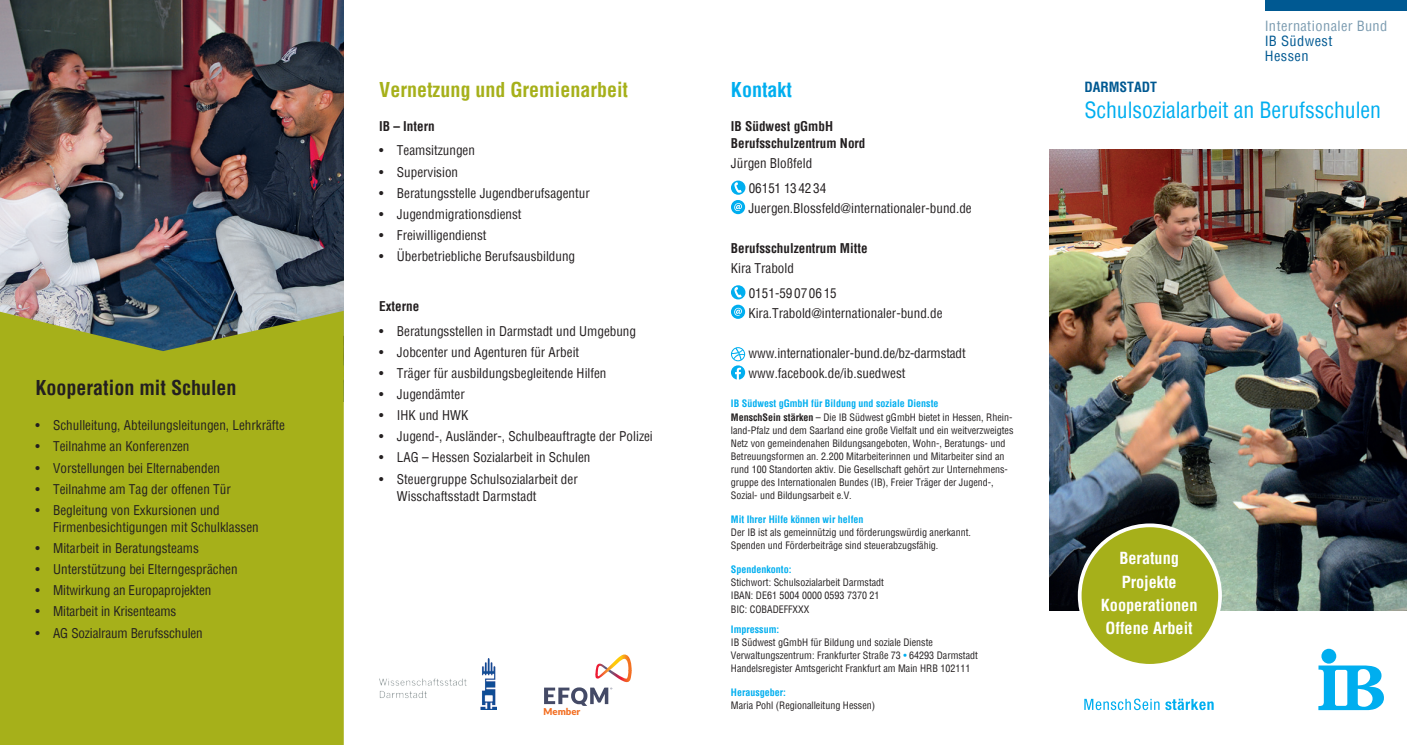
<style>
.page{position:relative;width:1407px;height:745px;background:#fff}
.page>*{position:absolute;margin:0;border:0;box-sizing:border-box;transform-origin:0 0}
.t1{font:condensed 21.88px "Helvetica";letter-spacing:-.005em;color:#00aeef}
.t2{font:700 condensed 20px "Helvetica";color:#a6b01a}
.t3{font:700 condensed 20px "Helvetica";color:#231f20}
.t4{font:700 condensed 20px "Helvetica";color:#00aeef}
.t5{font:700 condensed 16.25px/23.4px "Helvetica";color:#fff;text-align:center}
.t6{font:condensed 13.75px "Helvetica";letter-spacing:.025em;color:#7c9cb1;scale:1.05 1}
.t7{font:condensed 13.75px/15px "Helvetica";letter-spacing:.03em;color:#005992;scale:1.05 1}
.t8{font:700 condensed 13.75px "Helvetica";color:#005992}
.t9{font:condensed 13.12px/24.6px "Helvetica";color:#231f20}
.t10{font:700 condensed 13.12px/17.5px "Helvetica";color:#231f20}
.t11{font:condensed 10px/13.1px "Helvetica";color:#231f20}
.t12{font:700 condensed 10px "Helvetica";color:#00aeef}
.t13{font:900 9.5px "Lato";color:#f36e21}
.s1{font-weight:700;color:#00aeef}
.s2{font-weight:700}
.s3{color:#00aeef}
</style>
<div class="page">
<img style="left:0;top:0;width:344px;height:310px">
<img style="left:1049px;top:150px;width:358px;height:459px">
<div style="left:1265px;top:0;width:142px;height:11px;background:#005992"></div>
<svg style="left:1084px;top:698px;width:129px;height:11px"></svg>
<div style="left:1079px;top:525px;width:141px;height:140px;background:#a6b01a;border-radius:50%"></div>
<div style="left:1078px;top:523px;width:144px;height:144px;border:4px solid #fff;border-radius:50%"></div>
<svg style="left:731px;top:180px;width:14px;height:15px"></svg>
<svg style="left:734px;top:182px;width:8px;height:11px"></svg>
<svg style="left:731px;top:200px;width:14px;height:14px"></svg>
<div style="left:731px;top:285px;width:14px;height:14px;background:#00aeef;border-radius:50%"></div>
<svg style="left:734px;top:287px;width:8px;height:10px"></svg>
<svg style="left:731px;top:304px;width:14px;height:14px"></svg>
<svg style="left:731px;top:347px;width:14px;height:32px"></svg>
<svg style="left:1318px;top:665px;width:66px;height:44px"></svg>
<div style="left:1321px;top:648px;width:15px;height:15px;background:#00aeef;border-radius:50%"></div>
<div style="left:0;top:379px;width:344px;height:365px;background:#a6b01a"></div>
<svg style="left:0;top:310px;width:344px;height:69px;background:#8e9b3a"></svg>
<img style="left:379px;top:658px;width:117px;height:51px">
<svg style="left:544px;top:687px;width:68px;height:18px"></svg>
<svg style="left:595px;top:654px;width:37px;height:27px"></svg>
<h2 class="t3" style="left:35px;top:374px;width:203px">Kooperation mit Schulen</h2>
<p class="t9" style="left:35px;top:413px;width:251px">• Schulleitung, Abteilungsleitungen, Lehrkräfte</p>
<p class="t9" style="left:35px;top:434px;width:156px">• Teilnahme an Konferenzen</p>
<p class="t9" style="left:35px;top:455px;width:186px">• Vorstellungen bei Elternabenden</p>
<p class="t9" style="left:35px;top:476px;width:197px">• Teilnahme am Tag der offenen Tür</p>
<p class="t9" style="left:53px;top:500px;width:207px;line-height:17.5px;text-indent:-18px">• Begleitung von Exkursionen und<br>Firmenbesichtigungen mit Schulklassen</p>
<p class="t9" style="left:35px;top:535px;width:165px">• Mitarbeit in Beratungsteams</p>
<p class="t9" style="left:35px;top:556px;width:204px">• Unterstützung bei Elterngesprächen</p>
<p class="t9" style="left:35px;top:577px;width:177px">• Mitwirkung an Europaprojekten</p>
<p class="t9" style="left:35px;top:598px;width:142px">• Mitarbeit in Krisenteams</p>
<p class="t9" style="left:35px;top:619px;width:169px">• AG Sozialraum Berufsschulen</p>
<h2 class="t2" style="left:379px;top:76px;width:250px">Vernetzung und Gremienarbeit</h2>
<p class="t10" style="left:379px;top:117px;width:57px">IB – Intern</p>
<p class="t9" style="left:379px;top:138px;width:97px">• Teamsitzungen</p>
<p class="t9" style="left:379px;top:159px;width:80px">• Supervision</p>
<p class="t9" style="left:379px;top:180px;width:212px">• Beratungsstelle Jugendberufsagentur</p>
<p class="t9" style="left:379px;top:201px;width:144px">• Jugendmigrationsdienst</p>
<p class="t9" style="left:379px;top:222px;width:109px">• Freiwilligendienst</p>
<p class="t9" style="left:379px;top:243px;width:197px">• Überbetriebliche Berufsausbildung</p>
<p class="t10" style="left:379px;top:297px;width:42px">Externe</p>
<p class="t9" style="left:379px;top:318px;width:258px">• Beratungsstellen in Darmstadt und Umgebung</p>
<p class="t9" style="left:379px;top:339px;width:201px">• Jobcenter und Agenturen für Arbeit</p>
<p class="t9" style="left:379px;top:360px;width:229px">• Träger für ausbildungsbegleitende Hilfen</p>
<p class="t9" style="left:379px;top:381px;width:87px">• Jugendämter</p>
<p class="t9" style="left:379px;top:403px;width:91px">• IHK und HWK</p>
<p class="t9" style="left:379px;top:424px;width:275px">• Jugend-, Ausländer-, Schulbeauftragte der Polizei</p>
<p class="t9" style="left:379px;top:445px;width:213px">• LAG – Hessen Sozialarbeit in Schulen</p>
<p class="t9" style="left:397px;top:469px;width:182px;line-height:17.5px;text-indent:-18px">• Steuergruppe Schulsozialarbeit der<br>Wisschaftsstadt Darmstadt</p>
<p class="t13" style="left:543px;top:705px;width:38px">Member</p>
<h2 class="t4" style="left:731px;top:76px;width:63px">Kontakt</h2>
<p class="t10" style="left:731px;top:117px;width:136px">IB Südwest gGmbH<br>Berufsschulzentrum Nord</p>
<p class="t9" style="left:749px;top:151px;width:79px;text-indent:-18px">Jürgen Bloßfeld<br>06151 134234</p>
<p class="t9" style="left:748px;top:195px;width:225px">Juergen.Blossfeld@internationaler-bund.de</p>
<p class="t10" style="left:731px;top:239px;width:138px">Berufsschulzentrum Mitte</p>
<p class="t9" style="left:749px;top:255px;width:90px;text-indent:-18px">Kira Trabold<br>0151-59 07 06 15</p>
<p class="t9" style="left:748px;top:300px;width:196px">Kira.Trabold@internationaler-bund.de</p>
<p class="t9" style="left:748px;top:342px;width:219px;line-height:20px">www.internationaler-bund.de/bz-darmstadt www.facebook.de/ib.suedwest</p>
<p class="t11" style="left:731px;top:397px;width:284px"><span class="s1">IB Südwest gGmbH für Bildung und soziale Dienste<br></span><span class="s2">MenschSein stärken</span> – Die IB Südwest gGmbH bietet in Hessen, Rhein&shy;land-Pfalz und dem Saarland eine große Vielfalt und ein weitverzweigtes Netz von gemeindenahen Bildungsangeboten, Wohn-, Beratungs- und Betreuungsformen an. 2.200 Mitarbeiterinnen und Mitarbeiter sind an rund 100 Standorten aktiv. Die Gesellschaft gehört zur Unternehmens&shy;gruppe des Internationalen Bundes (IB), Freier Träger der Jugend-, Sozial- und Bildungsarbeit e.V.</p>
<p class="t12" style="left:731px;top:512px;width:134px">Mit Ihrer Hilfe können wir helfen</p>
<p class="t11" style="left:731px;top:525px;width:241px">Der IB ist als gemeinnützig und förderungswürdig anerkannt.<br>Spenden und Förderbeiträge sind steuerabzugsfähig.</p>
<p class="t12" style="left:731px;top:562px;width:62px">Spendenkonto:</p>
<p class="t11" style="left:731px;top:575px;width:155px">Stichwort: Schulsozialarbeit Darmstadt<br>IBAN: DE61 5004 0000 0593 7370 21<br>BIC: COBADEFFXXX</p>
<p class="t12" style="left:731px;top:622px;width:50px">Impressum:</p>
<p class="t11" style="left:731px;top:635px;width:248px">IB Südwest gGmbH für Bildung und soziale Dienste<br>Verwaltungszentrum: Frankfurter Straße 73 <span class="s3">•</span> 64293 Darmstadt<br>Handelsregister Amtsgericht Frankfurt am Main HRB 102111</p>
<p class="t12" style="left:731px;top:685px;width:56px">Herausgeber:</p>
<p class="t11" style="left:731px;top:698px;width:146px">Maria Pohl (Regionalleitung Hessen)</p>
<p class="t6" style="left:1265px;top:17px;width:118px">Internationaler Bund</p>
<p class="t7" style="left:1265px;top:33px;width:66px">IB Südwest<br>Hessen</p>
<p class="t8" style="left:1084px;top:78px;width:74px">DARMSTADT</p>
<h1 class="t1" style="left:1084px;top:95px;width:298px">Schulsozialarbeit an Berufsschulen</h1>
<p class="t5" style="left:1101px;top:546px;width:98px">Beratung<br>Projekte<br>Kooperationen<br>Offene Arbeit</p>
</div>
